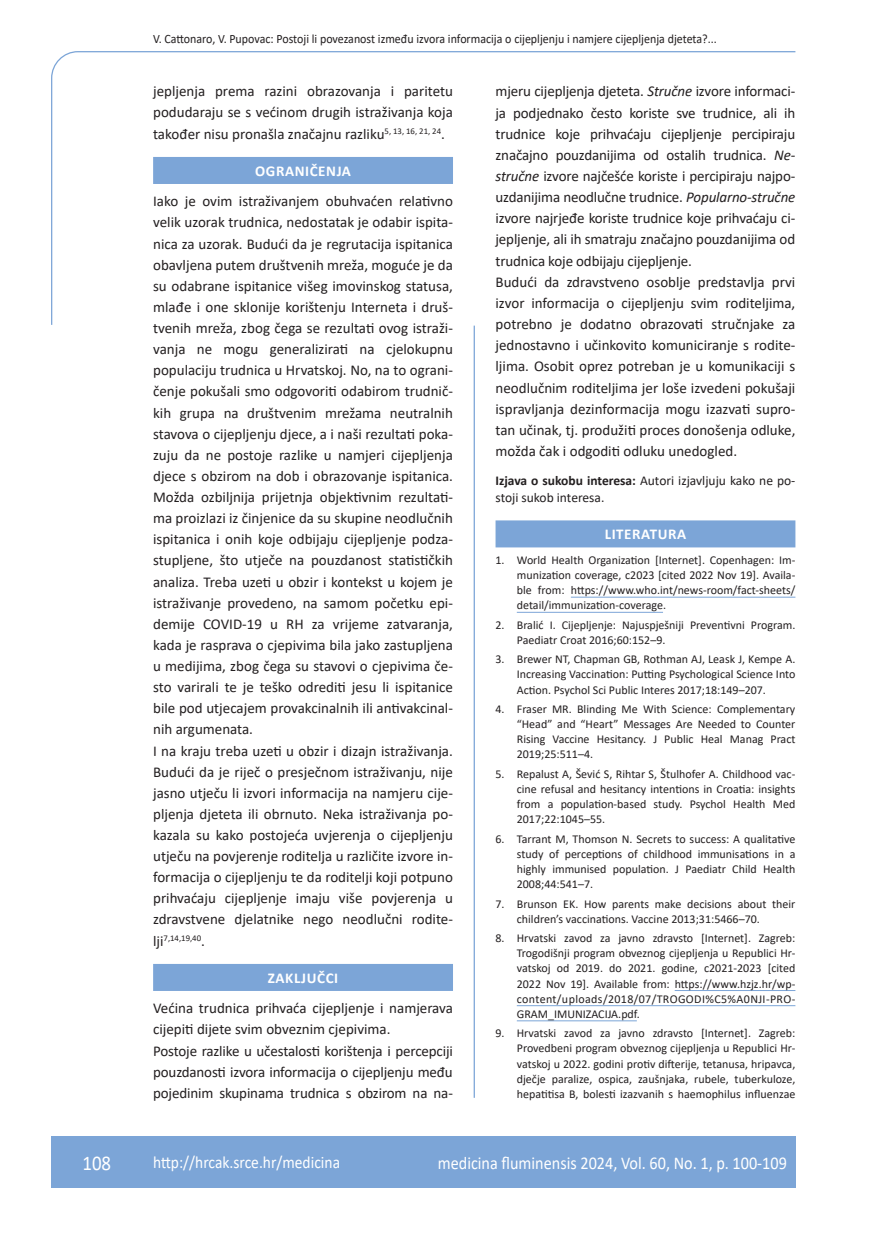
<style>
.page{position:relative;width:872px;height:1234px;background:#fff}
.page>*{position:absolute;margin:0;border:0;box-sizing:border-box;transform-origin:0 0}
.t1{font:21px "Calibri";color:#fff;scale:.9 1}
.t2{font:18px "Calibri";color:#fff;scale:.9 1}
.t3{font:17.25px "Calibri";color:#fff;scale:.9 1}
.osnovni_tekst{font:15px/21.1px "Calibri";color:#231f20;text-align:justify}
.naslov_ruler{font:700 15px "Calibri";letter-spacing:.04em;color:#fff}
.izjava{font:13.5px/16.6px "Calibri";color:#231f20}
.glava{font:12.75px "Calibri";color:#231f20;scale:.94 1}
.literatura{font:12px/15.1px "Calibri";color:#231f20;text-align:justify}
.osnovni_tekst-2{font:8.7px "Calibri";color:#231f20}
.s1{font-size:15px}
.s2{font-style:italic}
.s3{font-weight:700}
</style>
<div class="page">
<svg style="left:51px;top:51px;width:745px;height:274px"></svg>
<hr style="left:473px;top:325px;width:2px;height:772px;background:#7ca5d7">
<div style="left:51px;top:1135px;width:744px;height:51px;background:#7ca5d7"></div>
<div style="left:153px;top:157px;width:300px;height:27px;background:#7ca5d7"></div>
<div style="left:153px;top:963px;width:300px;height:27px;background:#7ca5d7"></div>
<div style="left:495px;top:520px;width:300px;height:27px;background:#7ca5d7"></div>
<hr style="left:571px;top:596px;width:224px;height:1px;background:#7ca5d7">
<hr style="left:517px;top:611px;width:146px;height:1px;background:#7ca5d7">
<hr style="left:674px;top:989px;width:121px;height:1px;background:#7ca5d7">
<hr style="left:517px;top:1005px;width:278px;height:1px;background:#7ca5d7">
<hr style="left:517px;top:1020px;width:120px;height:1px;background:#7ca5d7">
<p class="glava" style="left:153px;top:29px;width:601px">V. Cattonaro, V. Pupovac: Postoji li povezanost između izvora informacija o cijepljenju i namjere cijepljenja djeteta?...</p>
<p class="osnovni_tekst" style="left:153px;top:80px;width:301px">jepljenja prema razini obrazovanja i paritetu podudaraju se s većinom drugih istraživanja koja također nisu pronašla značajnu razliku<sup>5,</sup> <sup>13,</sup> <sup>16,</sup> <sup>21,</sup> <sup>24</sup>.</p>
<p class="naslov_ruler" style="left:255px;top:160px;width:97px">OGRANIČENJA</p>
<p class="osnovni_tekst" style="left:153px;top:190px;width:301px">Iako je ovim istraživanjem obuhvaćen relativno velik uzorak trudnica, nedostatak je odabir ispita&shy;nica za uzorak. Budući da je regrutacija ispitanica obavljena putem društvenih mreža, moguće je da su odabrane ispitanice višeg imovinskog statusa, mlađe i one sklonije korištenju Interneta i druš&shy;tvenih mreža, zbog čega se rezultati ovog istraži&shy;vanja ne mogu generalizirati na cjelokupnu populaciju trudnica u Hrvatskoj. No, na to ograni&shy;čenje pokušali smo odgovoriti odabirom trudnič&shy;kih grupa na društvenim mrežama neutralnih stavova o cijepljenju djece, a i naši rezultati poka&shy;zuju da ne postoje razlike u namjeri cijepljenja djece s obzirom na dob i obrazovanje ispitanica.<br>Možda ozbiljnija prijetnja objektivnim rezultati&shy;ma proizlazi iz činjenice da su skupine neodlučnih ispitanica i onih koje odbijaju cijepljenje podza&shy;stupljene, što utječe na pouzdanost statističkih analiza. Treba uzeti u obzir i kontekst u kojem je istraživanje provedeno, na samom početku epi&shy;demije COVID-19 u RH za vrijeme zatvaranja, kada je rasprava o cjepivima bila jako zastupljena u medijima, zbog čega su stavovi o cjepivima če&shy;sto varirali te je teško odrediti jesu li ispitanice bile pod utjecajem provakcinalnih ili antivakcinal&shy;nih argumenata.</p>
<p class="osnovni_tekst" style="left:153px;top:739px;width:301px">I na kraju treba uzeti u obzir i dizajn istraživanja.<br>Budući da je riječ o presječnom istraživanju, nije jasno utječu li izvori informacija na namjeru cije&shy;pljenja djeteta ili obrnuto. Neka istraživanja po&shy;kazala su kako postojeća uvjerenja o cijepljenju utječu na povjerenje roditelja u različite izvore in&shy;formacija o cijepljenju te da roditelji koji potpuno prihvaćaju cijepljenje imaju više povjerenja u zdravstvene djelatnike nego neodlučni rodite-</p>
<p class="osnovni_tekst-2" style="left:153px;top:931px;width:53px"><span class="s1">lji</span>7,14,19,40<span class="s1">.</span></p>
<p class="naslov_ruler" style="left:268px;top:966px;width:72px">ZAKLJUČCI</p>
<p class="osnovni_tekst" style="left:153px;top:997px;width:301px">Većina trudnica prihvaća cijepljenje i namjerava cijepiti dijete svim obveznim cjepivima.</p>
<p class="osnovni_tekst" style="left:153px;top:1039px;width:301px">Postoje razlike u učestalosti korištenja i percepciji pouzdanosti izvora informacija o cijepljenju među pojedinim skupinama trudnica s obzirom na na-</p>
<p class="osnovni_tekst" style="left:495px;top:80px;width:301px">mjeru cijepljenja djeteta. <span class="s2">Stručne</span> izvore informaci&shy;ja podjednako često koriste sve trudnice, ali ih trudnice koje prihvaćaju cijepljenje percipiraju značajno pouzdanijima od ostalih trudnica. <span class="s2">Ne&shy;stručne</span> izvore najčešće koriste i percipiraju najpo&shy;uzdanijima neodlučne trudnice. <span class="s2">Popularno-stručne </span>izvore najrjeđe koriste trudnice koje prihvaćaju ci&shy;jepljenje, ali ih smatraju značajno pouzdanijima od trudnica koje odbijaju cijepljenje.</p>
<p class="osnovni_tekst" style="left:495px;top:271px;width:301px">Budući da zdravstveno osoblje predstavlja prvi izvor informacija o cijepljenju svim roditeljima, potrebno je dodatno obrazovati stručnjake za jednostavno i učinkovito komuniciranje s rodite&shy;ljima. Osobit oprez potreban je u komunikaciji s neodlučnim roditeljima jer loše izvedeni pokušaji ispravljanja dezinformacija mogu izazvati supro&shy;tan učinak, tj. produžiti proces donošenja odluke, možda čak i odgoditi odluku unedogled.</p>
<p class="izjava" style="left:495px;top:472px;width:301px"><span class="s3">Izjava o sukobu interesa:</span> Autori izjavljuju kako ne po&shy;stoji sukob interesa.</p>
<p class="naslov_ruler" style="left:604px;top:523px;width:83px">LITERATURA</p>
<p class="literatura" style="left:517px;top:552px;width:280px;text-indent:-21px">1. World Health Organization [Internet]. Copenhagen: Im&shy;munization coverage, c2023 [cited 2022 Nov 19]. Availa&shy;ble from: https://www.who.int/news-room/fact-sheets/ detail/immunization-coverage.</p>
<p class="literatura" style="left:517px;top:616px;width:280px;text-indent:-21px">2. Bralić I. Cijepljenje: Najuspješniji Preventivni Program.<br>Paediatr Croat 2016;60:152–9.</p>
<p class="literatura" style="left:517px;top:651px;width:280px;text-indent:-21px">3. Brewer NT, Chapman GB, Rothman AJ, Leask J, Kempe A.<br>Increasing Vaccination: Putting Psychological Science Into Action. Psychol Sci Public Interes 2017;18:149–207.</p>
<p class="literatura" style="left:517px;top:701px;width:280px;text-indent:-21px">4. Fraser MR. Blinding Me With Science: Complementary “Head” and “Heart” Messages Are Needed to Counter Rising Vaccine Hesitancy. J Public Heal Manag Pract 2019;25:511–4.</p>
<p class="literatura" style="left:517px;top:765px;width:280px;text-indent:-21px">5. Repalust A, Šević S, Rihtar S, Štulhofer A. Childhood vac&shy;cine refusal and hesitancy intentions in Croatia: insights from a population-based study. Psychol Health Med 2017;22:1045–55.</p>
<p class="literatura" style="left:517px;top:830px;width:280px;text-indent:-21px">6. Tarrant M, Thomson N. Secrets to success: A qualitative study of perceptions of childhood immunisations in a highly immunised population. J Paediatr Child Health 2008;44:541–7.</p>
<p class="literatura" style="left:517px;top:895px;width:280px;text-indent:-21px">7. Brunson EK. How parents make decisions about their children’s vaccinations. Vaccine 2013;31:5466–70.</p>
<p class="literatura" style="left:517px;top:930px;width:280px;text-indent:-21px">8. Hrvatski zavod za javno zdravsto [Internet]. Zagreb:<br>Trogodišnji program obveznog cijepljenja u Republici Hr&shy;vatskoj od 2019. do 2021. godine, c2021-2023 [cited 2022 Nov 19]. Available from: https://www.hzjz.hr/wp&shy;content/uploads/2018/07/TROGODI%C5%A0NJI-PRO-GRAM_IMUNIZACIJA.pdf.</p>
<p class="literatura" style="left:517px;top:1025px;width:280px;text-indent:-21px">9. Hrvatski zavod za javno zdravsto [Internet]. Zagreb:<br>Provedbeni program obveznog cijepljenja u Republici Hr&shy;vatskoj u 2022. godini protiv difterije, tetanusa, hripavca, dječje paralize, ospica, zaušnjaka, rubele, tuberkuloze, hepatitisa B, bolesti izazvanih s haemophilus influenzae</p>
<p class="t1" style="left:82px;top:1147px;width:33px">108</p>
<p class="t3" style="left:153px;top:1149px;width:209px">http://hrcak.srce.hr/medicina</p>
<p class="t2" style="left:438px;top:1149px;width:389px">medicina fluminensis 2024, Vol. 60, No. 1, p. 100-109</p>
</div>
